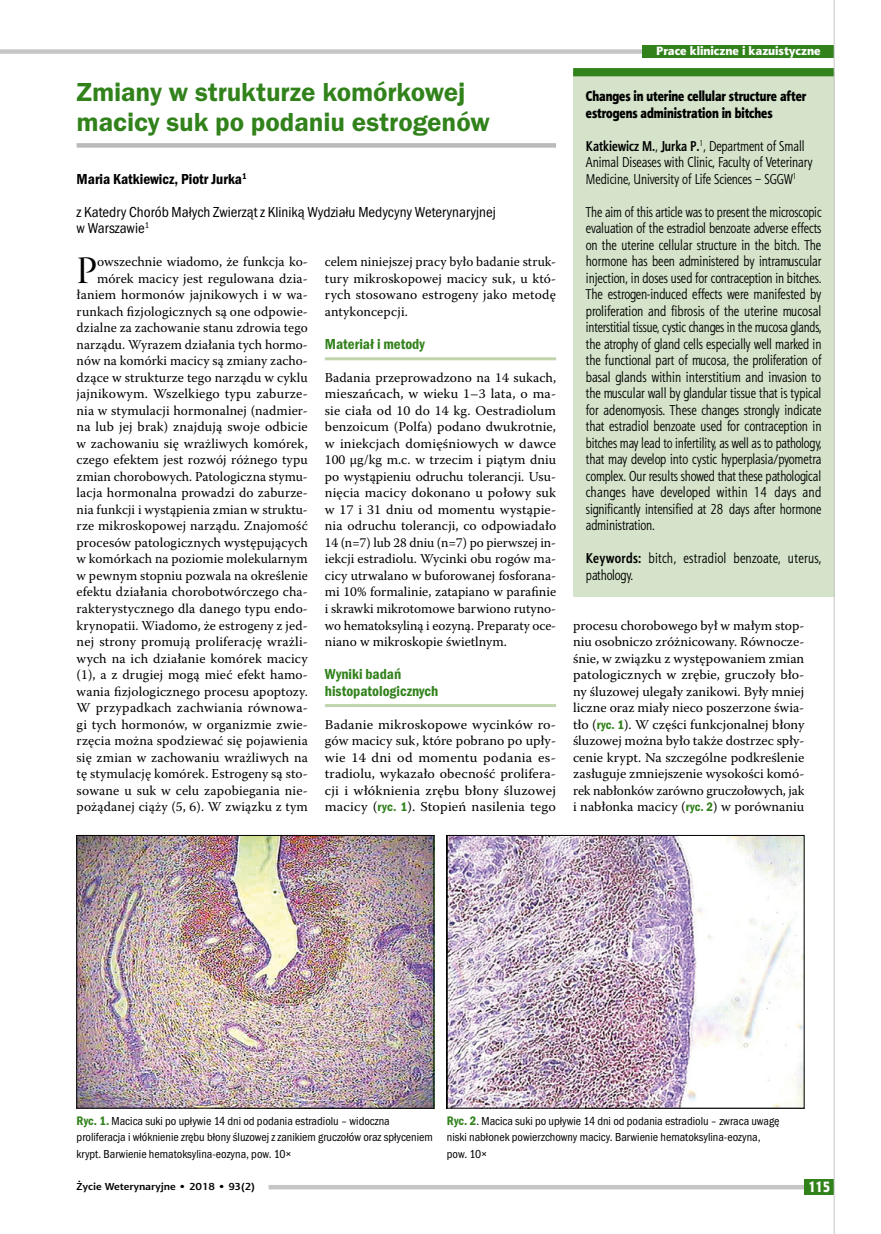
<style>
.page{position:relative;width:881px;height:1234px;background:#fff}
.page>*{position:absolute;margin:0;border:0;box-sizing:border-box;transform-origin:0 0}
.t1{font:38.55px "Warnock Pro Disp";color:#000}
.t2{font:600 27px/30px "Franklin Gothic Itc TEE Dm";letter-spacing:-.005em;color:#32821c}
.t3{font:15px/16.5px "Franklin Got Itc TOT Boo Con";color:#000}
.t4{font:15px/16.5px "Franklin Got Itc TOT Dem Con";color:#32821c}
.t5{font:15px "Franklin Got Itc TOT Dem Con";color:#000}
.t6{font:15px "Aerton Cnd EFN Black";color:#fff}
.t7{font:14.25px/16.5px "Aerton Cnd EFN";color:#000}
.t8{font:14.25px/16.5px "Aerton Cnd EFN Black";color:#000}
.t9{font:14.25px/16.5px "Aerton Cnd EFN";letter-spacing:.025em;color:#000}
.t10{font:13.5px/16.5px "Warnock Pro";letter-spacing:.01em;color:#000;text-align:justify}
.t11{font:13.5px/16.5px "Warnock Pro";letter-spacing:.01em;color:#000;text-align:justify;scale:1.05 1}
.t12{font:12px/16.5px "Franklin Got Itc TOT Boo Con";color:#000}
.t13{font:12px "Aerton EFN Black";color:#fff}
.t14{font:700 10.2px "Aerton EFN";color:#000;scale:1.11 1}
.s1{font-family:"Franklin Got Itc TOT Dem Con";font-size:12.75px;color:#32821c}
.s2{font-weight:700}
</style>
<div class="page">
<hr style="left:325px;top:357px;width:231px;height:3px;background:#c0d5ad">
<hr style="left:325px;top:704px;width:231px;height:3px;background:#c0d5ad">
<div style="left:573px;top:72px;width:260px;height:524px;background:#d4e3c9"></div>
<div style="left:573px;top:68px;width:260px;height:8px;background:#32821c"></div>
<div style="left:77px;top:143px;width:479px;height:5px;background:#bababa"></div>
<img style="left:79px;top:837px;width:353px;height:269px">
<div style="left:77px;top:835px;width:357px;height:273px;border:1px solid #000"></div>
<img style="left:448px;top:837px;width:354px;height:269px">
<div style="left:446px;top:835px;width:358px;height:273px;border:1px solid #000"></div>
<div style="left:0;top:49px;width:833px;height:5px;background:#c6c6c5"></div>
<div style="left:642px;top:45px;width:191px;height:13px;background:#32821c"></div>
<div style="left:268px;top:1184px;width:565px;height:5px;background:#c6c6c5"></div>
<div style="left:804px;top:1178px;width:29px;height:15px;background:#32821c"></div>
<hr style="left:833px;top:0;width:1px;height:1233px;background:#c6c6c5">
<h2 class="t2" style="left:77px;top:77px;width:414px">Zmiany w strukturze komórkowej macicy suk po podaniu estrogenów</h2>
<p class="t5" style="left:77px;top:170px;width:171px">Maria Katkiewicz, Piotr Jurka<sup>1</sup></p>
<p class="t3" style="left:77px;top:203px;width:420px">z Katedry Chorób Małych Zwierząt z Kliniką Wydziału Medycyny Weterynaryjnej w Warszawie<sup>1</sup></p>
<p class="t10" style="left:77px;top:253px;width:233px;text-align:right">owszechnie wiadomo, że funkcja ko&shy;mórek macicy jest regulowana dzia&shy;łaniem hormonów jajnikowych i w wa&shy;runkach fizjologicznych są one odpowie&shy;dzialne za zachowanie stanu zdrowia tego narządu. Wyrazem działania tych hormo&shy;nów na komórki macicy są zmiany zacho&shy;dzące w strukturze tego narządu w cyklu jajnikowym. Wszelkiego typu zaburze&shy;nia w stymulacji hormonalnej (nadmier&shy;na lub jej brak) znajdują swoje odbicie w zachowaniu się wrażliwych komórek, czego efektem jest rozwój różnego typu zmian chorobowych. Patologiczna stymu&shy;lacja hormonalna prowadzi do zaburze&shy;nia funkcji i wystąpienia zmian w struktu&shy;rze mikroskopowej narządu. Znajomość procesów patologicznych występujących w komórkach na poziomie molekularnym w pewnym stopniu pozwala na określenie efektu działania chorobotwórczego cha&shy;rakterystycznego dla danego typu endo&shy;krynopatii. Wiadomo, że estrogeny z jed&shy;nej strony promują proliferację wrażli&shy;wych na ich działanie komórek macicy (1), a z drugiej mogą mieć efekt hamo&shy;wania fizjologicznego procesu apoptozy.<br>W przypadkach zachwiania równowa&shy;gi tych hormonów, w organizmie zwie&shy;rzęcia można spodziewać się pojawienia się zmian w zachowaniu wrażliwych na tę stymulację komórek. Estrogeny są sto&shy;sowane u suk w celu zapobiegania nie&shy;pożądanej ciąży (5, 6). W związku z tym</p>
<p class="t10" style="left:325px;top:253px;width:233px">celem niniejszej pracy było badanie struk&shy;tury mikroskopowej macicy suk, u któ&shy;rych stosowano estrogeny jako metodę antykoncepcji.</p>
<h1 class="t1" style="left:77px;top:249px;width:22px">P</h1>
<p class="t4" style="left:325px;top:335px;width:101px">Materiał i metody</p>
<p class="t10" style="left:325px;top:369px;width:233px">Badania przeprowadzono na 14 sukach, mieszańcach, w wieku 1–3 lata, o ma&shy;sie ciała od 10 do 14 kg. Oestradiolum benzoicum (Polfa) podano dwukrotnie, w iniekcjach domięśniowych w dawce 100 µg/kg m.c. w trzecim i piątym dniu po wystąpieniu odruchu tolerancji. Usu&shy;nięcia macicy dokonano u połowy suk w 17 i 31 dniu od momentu wystąpie&shy;nia odruchu tolerancji, co odpowiadało 14 (n=7) lub 28 dniu (n=7) po pierwszej in&shy;iekcji estradiolu. Wycinki obu rogów ma&shy;cicy utrwalano w buforowanej fosforana&shy;mi 10% formalinie, zatapiano w parafinie i skrawki mikrotomowe barwiono rutyno&shy;wo hematoksyliną i eozyną. Preparaty oce&shy;niano w mikroskopie świetlnym.</p>
<p class="t4" style="left:325px;top:665px;width:115px">Wyniki badań histopatologicznych</p>
<p class="t11" style="left:325px;top:715px;width:222px">Badanie mikroskopowe wycinków ro&shy;gów macicy suk, które pobrano po upły&shy;wie 14 dni od momentu podania es&shy;tradiolu, wykazało obecność prolifera&shy;cji i włóknienia zrębu błony śluzowej macicy (<span class="s1">ryc. 1</span>). Stopień nasilenia tego</p>
<p class="t13" style="left:656px;top:43px;width:166px">Prace kliniczne i kazuistyczne</p>
<p class="t8" style="left:585px;top:88px;width:222px">Changes in uterine cellular structure after estrogens administration in bitches</p>
<p class="t7" style="left:585px;top:137px;width:228px"><span class="s2">Katkiewicz M.</span>, <span class="s2">Jurka P.</span><sup>1</sup>, Department of Small<br>Animal Diseases with Clinic, Faculty of Veterinary<br>Medicine, University of Life Sciences – SGGW<sup>1</sup></p>
<p class="t7" style="left:585px;top:203px;width:237px;text-align:justify">The aim of this article was to present the microscopic evaluation of the estradiol benzoate adverse effects on the uterine cellular structure in the bitch. The hormone has been administered by intramuscular injection, in doses used for contraception in bitches.<br>The estrogen-induced effects were manifested by proliferation and fibrosis of the uterine mucosal interstitial tissue, cystic changes in the mucosa glands, the atrophy of gland cells especially well marked in the functional part of mucosa, the proliferation of basal glands within interstitium and invasion to the muscular wall by glandular tissue that is typical for adenomyosis. These changes strongly indicate that estradiol benzoate used for contraception in bitches may lead to infertility, as well as to pathology, that may develop into cystic hyperplasia/pyometra complex. Our results showed that these pathological changes have developed within 14 days and significantly intensified at 28 days after hormone administration.</p>
<p class="t9" style="left:585px;top:550px;width:237px"><span class="s2">Keywords:</span> bitch, estradiol benzoate, uterus, pathology.</p>
<p class="t10" style="left:573px;top:616px;width:233px">procesu chorobowego był w małym stop&shy;niu osobniczo zróżnicowany. Równocze&shy;śnie, w związku z występowaniem zmian patologicznych w zrębie, gruczoły bło&shy;ny śluzowej ulegały zanikowi. Były mniej liczne oraz miały nieco poszerzone świa&shy;tło (<span class="s1">ryc. 1</span>). W części funkcjonalnej błony śluzowej można było także dostrzec spły&shy;cenie krypt. Na szczególne podkreślenie zasługuje zmniejszenie wysokości komó&shy;rek nabłonków zarówno gruczołowych, jak i nabłonka macicy (<span class="s1">ryc. 2</span>) w porównaniu</p>
<p class="t12" style="left:77px;top:1112px;width:358px"><span class="s1">Ryc. 1.</span> Macica suki po upływie 14 dni od podania estradiolu – widoczna proliferacja i włóknienie zrębu błony śluzowej z zanikiem gruczołów oraz spłyceniem krypt. Barwienie hematoksylina‑eozyna, pow. 10×</p>
<p class="t12" style="left:446px;top:1112px;width:334px"><span class="s1">Ryc. 2</span>. Macica suki po upływie 14 dni od podania estradiolu – zwraca uwagę niski nabłonek powierzchowny macicy. Barwienie hematoksylina‑eozyna, pow. 10×</p>
<p class="t14" style="left:77px;top:1180px;width:162px">Życie Weterynaryjne • 2018 • 93(2)</p>
<p class="t6" style="left:808px;top:1177px;width:23px">115</p>
</div>
